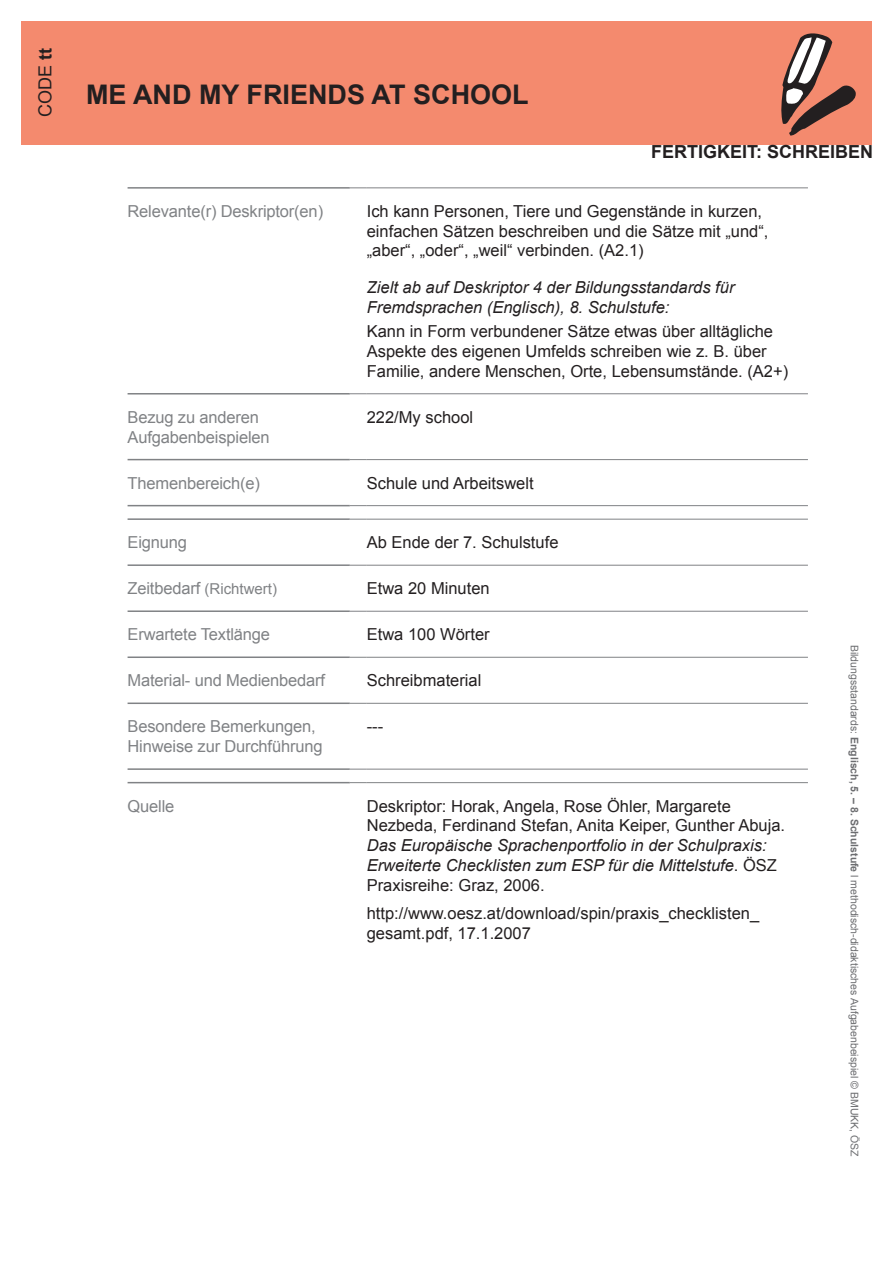
<style>
.page{position:relative;width:893px;height:1263px;background:#fff}
.page>*{position:absolute;margin:0;border:0;box-sizing:border-box;transform-origin:0 0}
.t1{font:700 27px "Arial";color:#231f20}
.t2{font:700 18px "Arial";color:#231f20}
.t3{font:18px "Arial";color:#231f20}
.t4{font:16.5px/19.8px "Arial";color:#231f20}
.t5{font:italic 16.5px/19.8px "Arial";color:#231f20}
.t6{font:16.5px/19.8px "Arial";letter-spacing:-.01em;color:#808285}
.t7{font:15px "Arial";color:#808285}
.t8{font:10.5px "Arial";color:#6c6d70}
.s1{font-weight:700}
.s2{font-size:16.5px}
.s3{font-style:normal}
</style>
<div class="page">
<div style="left:21px;top:21px;width:851px;height:124px;background:#f48a6e"></div>
<hr style="left:128px;top:187px;width:222px;height:2px;background:#808285">
<hr style="left:128px;top:393px;width:222px;height:1px;background:#808285">
<hr style="left:128px;top:459px;width:222px;height:1px;background:#808285">
<hr style="left:128px;top:505px;width:222px;height:1px;background:#808285">
<hr style="left:128px;top:518px;width:222px;height:2px;background:#808285">
<hr style="left:128px;top:564px;width:222px;height:2px;background:#808285">
<hr style="left:128px;top:610px;width:222px;height:2px;background:#808285">
<hr style="left:128px;top:656px;width:222px;height:2px;background:#808285">
<hr style="left:128px;top:702px;width:222px;height:2px;background:#808285">
<hr style="left:128px;top:768px;width:222px;height:2px;background:#808285">
<hr style="left:128px;top:782px;width:222px;height:1px;background:#808285">
<svg style="left:350px;top:188px;width:17px;height:1px"></svg>
<hr style="left:367px;top:188px;width:441px;height:1px;background:#808285">
<svg style="left:350px;top:393px;width:17px;height:1px"></svg>
<hr style="left:367px;top:393px;width:441px;height:1px;background:#808285">
<svg style="left:350px;top:459px;width:17px;height:1px"></svg>
<hr style="left:367px;top:459px;width:441px;height:1px;background:#808285">
<svg style="left:350px;top:505px;width:17px;height:1px"></svg>
<hr style="left:367px;top:505px;width:441px;height:1px;background:#808285">
<svg style="left:350px;top:519px;width:17px;height:1px"></svg>
<hr style="left:367px;top:519px;width:441px;height:1px;background:#808285">
<svg style="left:350px;top:565px;width:17px;height:1px"></svg>
<hr style="left:367px;top:565px;width:441px;height:1px;background:#808285">
<svg style="left:350px;top:611px;width:17px;height:1px"></svg>
<hr style="left:367px;top:611px;width:441px;height:1px;background:#808285">
<svg style="left:350px;top:657px;width:17px;height:1px"></svg>
<hr style="left:367px;top:657px;width:441px;height:1px;background:#808285">
<svg style="left:350px;top:703px;width:17px;height:1px"></svg>
<hr style="left:367px;top:703px;width:441px;height:1px;background:#808285">
<svg style="left:350px;top:769px;width:17px;height:1px"></svg>
<hr style="left:367px;top:769px;width:441px;height:1px;background:#808285">
<svg style="left:350px;top:782px;width:17px;height:1px"></svg>
<hr style="left:367px;top:782px;width:441px;height:1px;background:#808285">
<svg style="left:781px;top:33px;width:75px;height:103px"></svg>
<p class="t3" style="left:33px;top:117px;width:70px;rotate:-90deg">CODE <span class="s1">tt</span></p>
<h1 class="t1" style="left:86px;top:76px;width:444px">ME AND MY FRIENDS AT SCHOOL</h1>
<p class="t2" style="left:651px;top:139px;width:224px">FERTIGKEIT: SCHREIBEN</p>
<p class="t6" style="left:128px;top:201px;width:197px">Relevante(r) Deskriptor(en)</p>
<p class="t4" style="left:367px;top:201px;width:403px">Ich kann Personen, Tiere und Gegenstände in kurzen, einfachen Sätzen beschreiben und die Sätze mit „und“, „aber“, „oder“, „weil“ verbinden. (A2.1)</p>
<p class="t5" style="left:367px;top:278px;width:369px">Zielt ab auf Deskriptor 4 der Bildungsstandards für<br>Fremdsprachen (Englisch), 8. Schulstufe:</p>
<p class="t4" style="left:367px;top:322px;width:423px">Kann in Form verbundener Sätze etwas über alltägliche<br>Aspekte des eigenen Umfelds schreiben wie z. B. über<br>Familie, andere Menschen, Orte, Lebensumstände. (A2+)</p>
<p class="t6" style="left:128px;top:407px;width:144px">Bezug zu anderen<br>Aufgabenbeispielen</p>
<p class="t4" style="left:367px;top:407px;width:108px">222/My school</p>
<p class="t6" style="left:128px;top:473px;width:134px">Themenbereich(e)</p>
<p class="t4" style="left:367px;top:473px;width:168px">Schule und Arbeitswelt</p>
<p class="t6" style="left:128px;top:533px;width:61px">Eignung</p>
<p class="t4" style="left:367px;top:533px;width:193px">Ab Ende der 7. Schulstufe</p>
<p class="t7" style="left:128px;top:579px;width:151px"><span class="s2">Zeitbedarf</span> (Richtwert)</p>
<p class="t4" style="left:367px;top:579px;width:124px">Etwa 20 Minuten</p>
<p class="t6" style="left:128px;top:625px;width:144px">Erwartete Textlänge</p>
<p class="t4" style="left:367px;top:625px;width:124px">Etwa 100 Wörter</p>
<p class="t6" style="left:128px;top:671px;width:199px">Material- und Medienbedarf</p>
<p class="t4" style="left:367px;top:671px;width:116px">Schreibmaterial</p>
<p class="t6" style="left:128px;top:717px;width:197px">Besondere Bemerkungen,<br>Hinweise zur Durchführung</p>
<p class="t4" style="left:367px;top:717px;width:18px">---</p>
<p class="t6" style="left:128px;top:796px;width:48px">Quelle</p>
<p class="t4" style="left:367px;top:796px;width:420px">Deskriptor: Horak, Angela, Rose Öhler, Margarete<br>Nezbeda, Ferdinand Stefan, Anita Keiper, Gunther Abuja.</p>
<p class="t5" style="left:367px;top:836px;width:412px">Das Europäische Sprachenportfolio in der Schulpraxis:<br>Erweiterte Checklisten zum ESP für die Mittelstufe<span class="s3">. ÖSZ<br>Praxisreihe: Graz, 2006.</span></p>
<p class="t4" style="left:367px;top:904px;width:394px">http://www.oesz.at/download/spin/praxis_checklisten_ gesamt.pdf, 17.1.2007</p>
<p class="t8" style="left:861px;top:645px;width:513px;rotate:90deg">Bildungsstandards: <span class="s1">Englisch, 5. – 8. Schulstufe</span> l methodisch-didaktisches Aufgabenbeispiel © BMUKK, ÖSZ</p>
</div>
